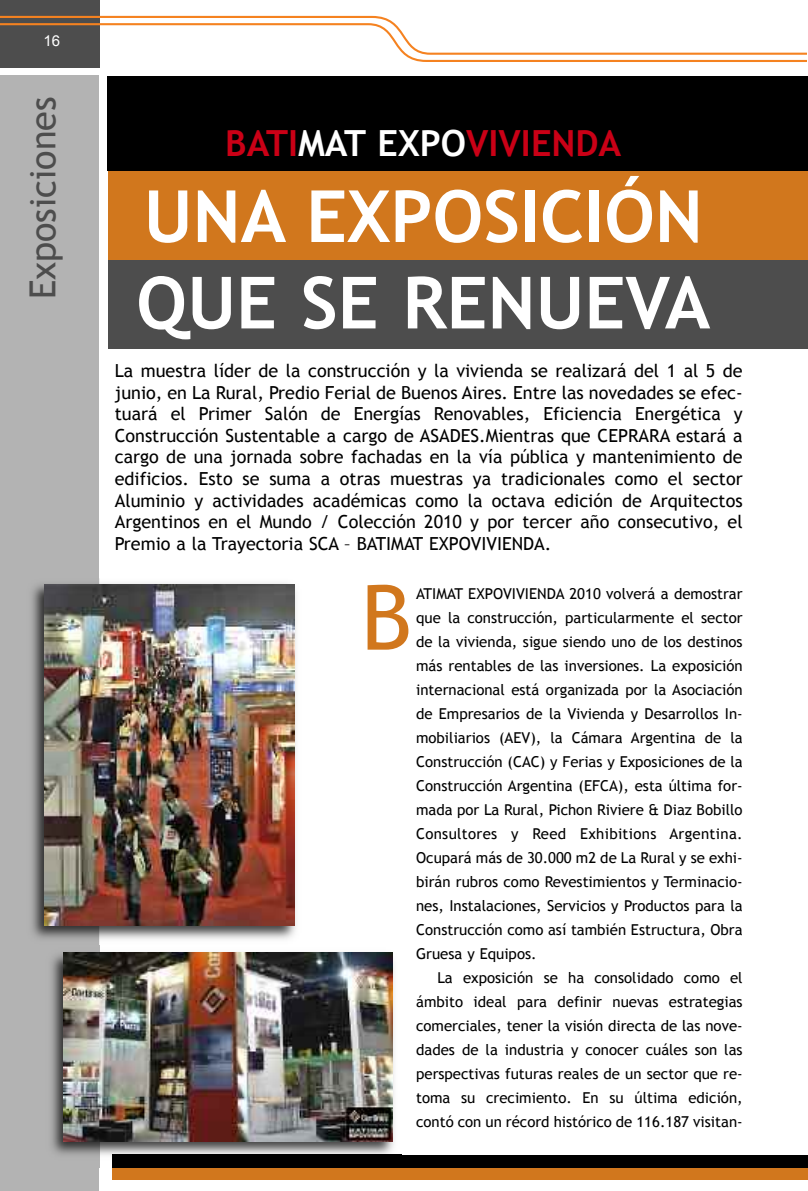
<style>
.page{position:relative;width:808px;height:1191px;background:#fff}
.page>*{position:absolute;margin:0;border:0;box-sizing:border-box;transform-origin:0 0}
.t1{font:90px "Trebuchet MS";color:#d1771d}
.t2{font:700 72px/86.4px "Trebuchet MS";color:#fff}
.t3{font:700 36px "Trebuchet MS";color:#ca0016}
.t4{font:36px "Trebuchet MS";color:#4d4d4d}
.t5{font:18px/21.6px "Trebuchet MS";color:#000;text-align:justify}
.t6{font:15px/24px "Trebuchet MS";color:#000;text-align:justify}
.t7{font:15px "Arial";color:#fff}
.s1{color:#fff}
</style>
<div class="page">
<div style="left:112px;top:1167px;width:696px;height:13px;background:#d1771d"></div>
<div style="left:112px;top:1154px;width:696px;height:13px;background:#000"></div>
<div style="left:0;top:0;width:100px;height:68px;background:#4d4d4d"></div>
<div style="left:0;top:75px;width:99px;height:1116px;background:#b3b3b3"></div>
<svg style="left:0;top:15px;width:807px;height:47px"></svg>
<div style="left:108px;top:251px;width:700px;height:98px;background:#4d4d4d"></div>
<div style="left:108px;top:171px;width:700px;height:88px;background:#d1771d"></div>
<div style="left:107px;top:77px;width:701px;height:94px;background:#000"></div>
<img style="left:32px;top:578px;width:264px;height:367px">
<img style="left:45px;top:584px;width:249px;height:341px">
<img style="left:51px;top:946px;width:343px;height:221px">
<img style="left:112px;top:1154px;width:282px;height:13px">
<img style="left:63px;top:952px;width:329px;height:189px">
<p class="t7" style="left:43px;top:32px;width:18px">16</p>
<h3 class="t4" style="left:22px;top:299px;width:204px;rotate:-90deg">Exposiciones</h3>
<h3 class="t3" style="left:225px;top:122px;width:398px">BATI<span class="s1">MAT EXPO</span>VIVIENDA</h3>
<h2 class="t2" style="left:136px;top:173px;width:576px">UNA EXPOSICIÓN<br>QUE SE RENUEVA</h2>
<p class="t5" style="left:115px;top:360px;width:629px">La muestra líder de la construcción y la vivienda se realizará del 1 al 5 de junio, en La Rural, Predio Ferial de Buenos Aires. Entre las novedades se efec&shy;tuará el Primer Salón de Energías Renovables, Eficiencia Energética y Construcción Sustentable a cargo de ASADES.Mientras que CEPRARA estará a cargo de una jornada sobre fachadas en la vía pública y mantenimiento de edificios. Esto se suma a otras muestras ya tradicionales como el sector Aluminio y actividades académicas como la octava edición de Arquitectos Argentinos en el Mundo / Colección 2010 y por tercer año consecutivo, el Premio a la Trayectoria SCA – BATIMAT EXPOVIVIENDA.</p>
<h1 class="t1" style="left:361px;top:565px;width:52px">B</h1>
<p class="t6" style="left:416px;top:581px;width:328px">ATIMAT EXPOVIVIENDA 2010 volverá a demostrar que la construcción, particularmente el sector de la vivienda, sigue siendo uno de los destinos más rentables de las inversiones. La exposición internacional está organizada por la Asociación de Empresarios de la Vivienda y Desarrollos In&shy;mobiliarios (AEV), la Cámara Argentina de la Construcción (CAC) y Ferias y Exposiciones de la Construcción Argentina (EFCA), esta última for&shy;mada por La Rural, Pichon Riviere &amp; Diaz Bobillo Consultores y Reed Exhibitions Argentina.<br>Ocupará más de 30.000 m2 de La Rural y se exhi&shy;birán rubros como Revestimientos y Terminacio&shy;nes, Instalaciones, Servicios y Productos para la Construcción como así también Estructura, Obra Gruesa y Equipos.</p>
<p class="t6" style="left:416px;top:965px;width:328px;text-indent:21px">La exposición se ha consolidado como el ámbito ideal para definir nuevas estrategias comerciales, tener la visión directa de las nove&shy;dades de la industria y conocer cuáles son las perspectivas futuras reales de un sector que re&shy;toma su crecimiento. En su última edición, contó con un récord histórico de 116.187 visitan-</p>
</div>
